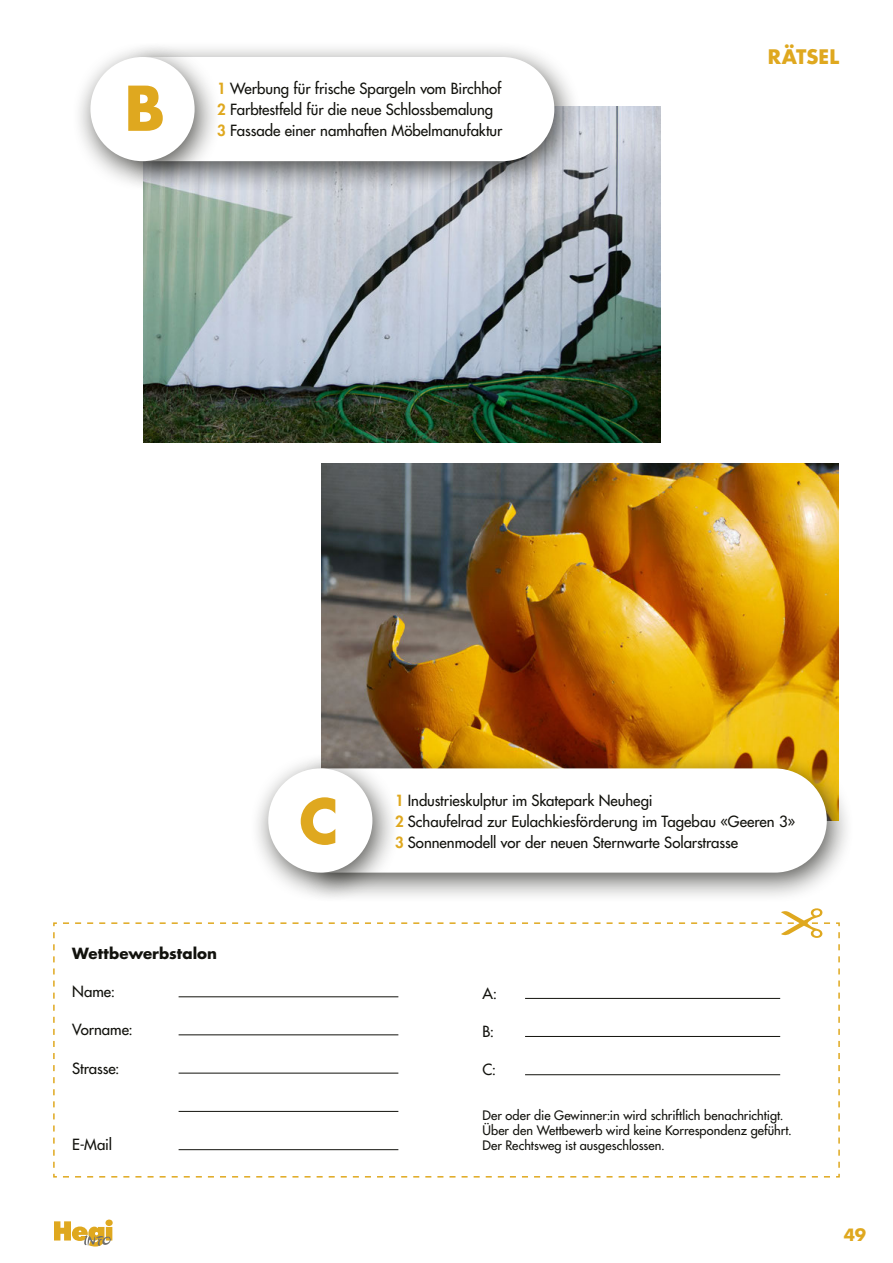
<style>
.page{position:relative;width:893px;height:1263px;background:#fff}
.page>*{position:absolute;margin:0;border:0;box-sizing:border-box;transform-origin:0 0}
.t1{font:700 60px "Futura Std";color:#dfa81f}
.t2{font:700 19.5px "Futura Std";letter-spacing:.005em;color:#dfa81f}
.t3{font:700 16.5px "Futura Std";color:#dfa81f}
.t4{font:500 15px/21px "Futura Std";letter-spacing:-.005em;color:#12120d}
.t5{font:700 15px "Futura Std";letter-spacing:.005em;color:#12120d}
.t6{font:500 12.75px/15.3px "Futura Std";letter-spacing:.005em;color:#12120d}
.s1{font-weight:800;color:#dfa81f}
</style>
<div class="page">
<svg style="left:54px;top:1219px;width:59px;height:27px"></svg>
<svg style="left:53px;top:908px;width:787px;height:269px"></svg>
<hr style="left:179px;top:996px;width:219px;height:1px;background:#12120d">
<hr style="left:179px;top:1034px;width:219px;height:1px;background:#12120d">
<hr style="left:179px;top:1073px;width:219px;height:1px;background:#12120d">
<hr style="left:179px;top:1111px;width:219px;height:1px;background:#12120d">
<hr style="left:179px;top:1149px;width:219px;height:1px;background:#12120d">
<hr style="left:525px;top:998px;width:255px;height:1px;background:#12120d">
<hr style="left:525px;top:1036px;width:255px;height:1px;background:#12120d">
<hr style="left:525px;top:1074px;width:255px;height:1px;background:#12120d">
<img style="left:143px;top:107px;width:518px;height:335px">
<img style="left:321px;top:463px;width:518px;height:289px">
<div style="left:123px;top:41px;width:459px;height:151px;background:#12120d;opacity:.7"></div>
<svg style="left:222px;top:57px;width:332px;height:104px"></svg>
<div style="left:301px;top:752px;width:553px;height:152px;background:#12120d;opacity:.7"></div>
<svg style="left:400px;top:768px;width:427px;height:105px"></svg>
<div style="left:71px;top:41px;width:151px;height:151px;background:#12120d;opacity:.7"></div>
<div style="left:90px;top:57px;width:105px;height:104px;background:#fff;border-radius:50%"></div>
<div style="left:249px;top:752px;width:151px;height:151px;background:#12120d;opacity:.7"></div>
<div style="left:268px;top:768px;width:104px;height:105px;background:#fff;border-radius:50%"></div>
<h1 class="t1" style="left:124px;top:68px;width:42px">B</h1>
<p class="t4" style="left:217px;top:78px;width:287px"><span class="s1">1</span> Werbung für frische Spargeln vom Birchhof<br><span class="s1">2</span> Farbtestfeld für die neue Schlossbemalung<br><span class="s1">3</span> Fassade einer namhaften Möbelmanufaktur</p>
<h2 class="t2" style="left:768px;top:44px;width:73px">RÄTSEL</h2>
<h1 class="t1" style="left:299px;top:781px;width:41px">C</h1>
<p class="t4" style="left:395px;top:790px;width:402px"><span class="s1">1</span> Industrieskulptur im Skatepark Neuhegi<br><span class="s1">2</span> Schaufelrad zur Eulachkiesförderung im Tagebau «Geeren 3»<br><span class="s1">3</span> Sonnenmodell vor der neuen Sternwarte Solarstrasse</p>
<p class="t5" style="left:72px;top:943px;width:146px">Wettbewerbstalon</p>
<p class="t4" style="left:72px;top:981px;width:44px">Name:</p>
<p class="t4" style="left:72px;top:1019px;width:62px">Vorname:</p>
<p class="t4" style="left:72px;top:1058px;width:49px">Strasse:</p>
<p class="t4" style="left:72px;top:1134px;width:41px">E-Mail</p>
<p class="t4" style="left:483px;top:983px;width:16px">A:</p>
<p class="t4" style="left:483px;top:1021px;width:13px">B:</p>
<p class="t4" style="left:483px;top:1059px;width:15px">C:</p>
<p class="t6" style="left:483px;top:1107px;width:311px">Der oder die Gewinner:in wird schriftlich benachrichtigt.<br>Über den Wettbewerb wird keine Korrespondenz geführt.<br>Der Rechtsweg ist ausgeschlossen.</p>
<p class="t3" style="left:844px;top:1223px;width:24px">49</p>
</div>
